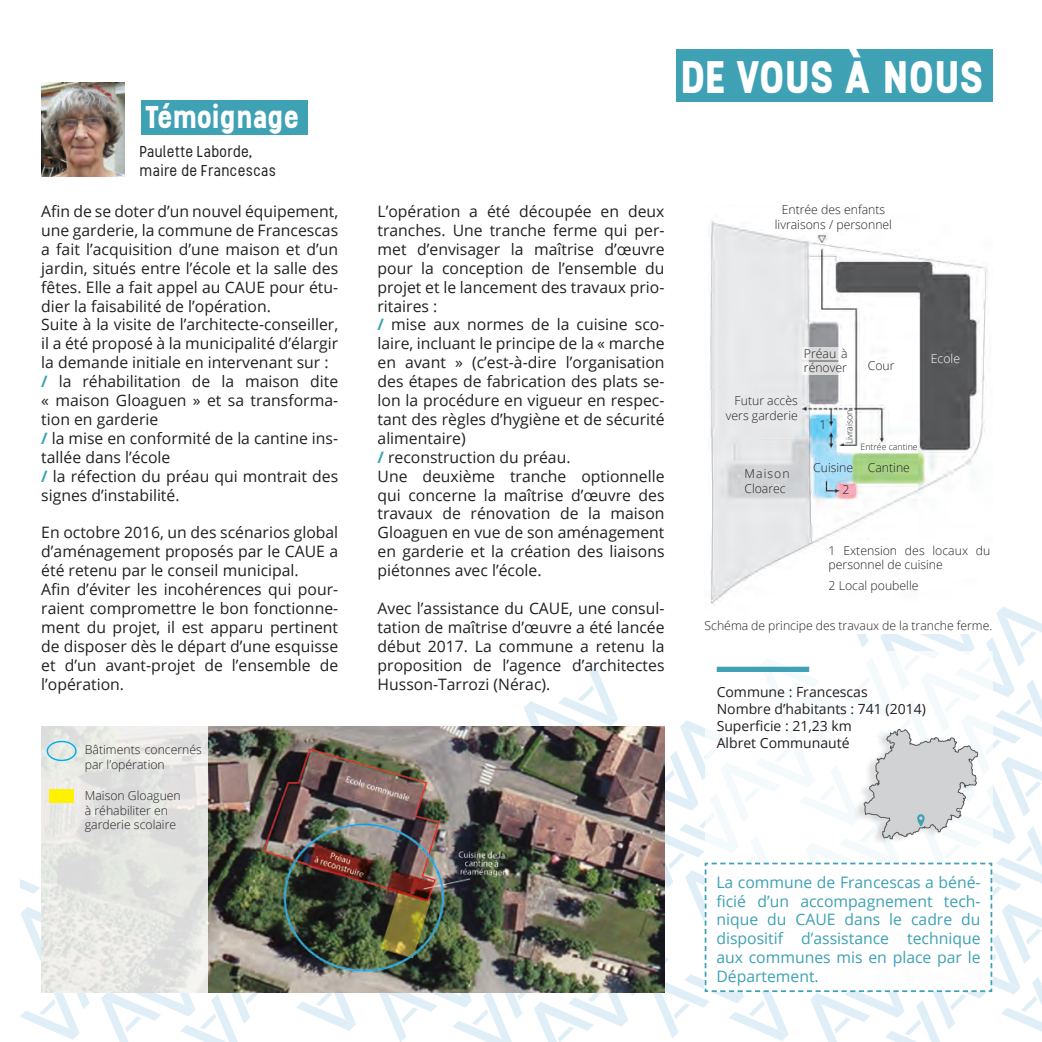
<style>
.page{position:relative;width:1042px;height:1042px;background:#fff}
.page>*{position:absolute;margin:0;border:0;box-sizing:border-box;transform-origin:0 0}
.t1{font:700 45.5px "Stellar";letter-spacing:-.01em;color:#fff}
.t2{font:700 31.5px "Stellar";letter-spacing:-.01em;color:#fff}
.t3{font:15.75px/18.9px "Open Sans";color:#231f20;text-align:justify}
.t4{font:15.75px/18.9px "Open Sans";color:#3ea1b4;text-align:justify}
.t5{font:15.75px "Stellar";letter-spacing:-.01em;color:#231f20}
.t6{font:14px/16.8px "Open Sans";color:#231f20}
.t7{font:300 12.25px/14.7px "Open Sans";color:#231f20}
.t8{font:300 12.25px "Open Sans";color:#fff}
.t9{font:300 8.75px "Open Sans";color:#231f20}
.s1{font-weight:700;color:#3ea1b4}
</style>
<div class="page">
<svg style="left:20px;top:879px;width:336px;height:163px"></svg>
<div style="left:676px;top:50px;width:316px;height:52px;background:#3ea1b4"></div>
<div style="left:141px;top:100px;width:167px;height:35px;background:#3ea1b4"></div>
<svg style="left:379px;top:607px;width:663px;height:435px"></svg>
<img style="left:207px;top:726px;width:457px;height:267px">
<svg style="left:41px;top:726px;width:166px;height:267px;background:#e4e5e2"></svg>
<div style="left:47px;top:741px;width:30px;height:20px;border:1px solid #00aeef;border-radius:50%"></div>
<div style="left:49px;top:789px;width:25px;height:13px;background:#fff101"></div>
<img style="left:704px;top:209px;width:288px;height:424px">
<div style="left:872px;top:361px;width:21px;height:11px;background:#fff"></div>
<div style="left:936px;top:354px;width:34px;height:8px;background:#57585a"></div>
<div style="left:810px;top:350px;width:27px;height:31px;background:#939598"></div>
<svg style="left:802px;top:362px;width:47px;height:13px"></svg>
<svg style="left:802px;top:347px;width:47px;height:13px"></svg>
<div style="left:790px;top:213px;width:67px;height:18px;background:#fff"></div>
<div style="left:853px;top:540px;width:130px;height:31px;background:#fff"></div>
<div style="left:844px;top:488px;width:11px;height:7px;background:#f7acbb"></div>
<div style="left:819px;top:423px;width:9px;height:7px;background:#6bcff6"></div>
<div style="left:822px;top:466px;width:23px;height:7px;background:#a9e0f9"></div>
<div style="left:875px;top:463px;width:27px;height:9px;background:#a7d385"></div>
<div style="left:740px;top:475px;width:45px;height:9px;background:#d1d2d4"></div>
<div style="left:749px;top:394px;width:52px;height:24px;background:#e7e8e9"></div>
<div style="left:837px;top:446px;width:74px;height:6px;background:#fff"></div>
<img style="left:41px;top:82px;width:84px;height:94px">
<p class="t2" style="left:146px;top:96px;width:155px">Témoignage</p>
<p class="t5" style="left:140px;top:142px;width:115px">Paulette Laborde,</p>
<p class="t5" style="left:140px;top:161px;width:138px">maire de Francescas</p>
<p class="t3" style="left:41px;top:201px;width:298px">Afin de se doter d’un nouvel équipement, une garderie, la commune de Francescas a fait l’acquisition d’une maison et d’un jardin, situés entre l’école et la salle des fêtes. Elle a fait appel au CAUE pour étu&shy;dier la faisabilité de l’opération.</p>
<p class="t3" style="left:41px;top:315px;width:298px">Suite à la visite de l’architecte-conseiller, il a été proposé à la municipalité d’élargir la demande initiale en intervenant sur :</p>
<p class="t3" style="left:41px;top:371px;width:298px"><span class="s1">/</span> la réhabilitation de la maison dite « maison Gloaguen » et sa transforma&shy;tion en garderie</p>
<p class="t3" style="left:41px;top:428px;width:298px"><span class="s1">/</span> la mise en conformité de la cantine ins&shy;tallée dans l’école</p>
<p class="t3" style="left:41px;top:466px;width:298px"><span class="s1">/</span> la réfection du préau qui montrait des signes d’instabilité.</p>
<p class="t3" style="left:41px;top:523px;width:298px">En octobre 2016, un des scénarios global d’aménagement proposés par le CAUE a été retenu par le conseil municipal.</p>
<p class="t3" style="left:41px;top:579px;width:298px">Afin d’éviter les incohérences qui pour&shy;raient compromettre le bon fonctionne&shy;ment du projet, il est apparu pertinent de disposer dès le départ d’une esquisse et d’un avant-projet de l’ensemble de l’opération.</p>
<p class="t7" style="left:85px;top:742px;width:119px">Bâtiments concernés par l’opération</p>
<p class="t7" style="left:85px;top:788px;width:98px">Maison Gloaguen</p>
<p class="t7" style="left:85px;top:802px;width:85px">à réhabiliter en</p>
<p class="t7" style="left:85px;top:817px;width:93px">garderie scolaire</p>
<p class="t1" style="left:682px;top:47px;width:304px">DE VOUS À NOUS</p>
<p class="t3" style="left:377px;top:201px;width:288px">L’opération a été découpée en deux tranches. Une tranche ferme qui per&shy;met d’envisager la maîtrise d’œuvre pour la conception de l’ensemble du projet et le lancement des travaux prio&shy;ritaires :</p>
<p class="t3" style="left:377px;top:315px;width:288px"><span class="s1">/</span> mise aux normes de la cuisine sco&shy;laire, incluant le principe de la « marche en avant » (c’est-à-dire l’organisation des étapes de fabrication des plats se&shy;lon la procédure en vigueur en respec&shy;tant des règles d’hygiène et de sécurité alimentaire)</p>
<p class="t3" style="left:377px;top:447px;width:194px"><span class="s1">/</span> reconstruction du préau.</p>
<p class="t3" style="left:377px;top:466px;width:288px">Une deuxième tranche optionnelle qui concerne la maîtrise d’œuvre des travaux de rénovation de la maison Gloaguen en vue de son aménagement en garderie et la création des liaisons piétonnes avec l’école.</p>
<p class="t3" style="left:377px;top:598px;width:288px">Avec l’assistance du CAUE, une consul&shy;tation de maîtrise d’œuvre a été lancée début 2017. La commune a retenu la proposition de l’agence d’architectes Husson-Tarrozi (Nérac).</p>
<p class="t7" style="left:781px;top:202px;width:105px">Entrée des enfants</p>
<p class="t7" style="left:775px;top:217px;width:119px">livraisons / personnel</p>
<p class="t7" style="left:804px;top:346px;width:45px">Préau à rénover</p>
<p class="t7" style="left:868px;top:358px;width:28px">Cour</p>
<p class="t7" style="left:726px;top:393px;width:73px;text-align:right">Futur accès vers garderie</p>
<p class="t7" style="left:744px;top:466px;width:47px">Maison<br>Cloarec</p>
<p class="t9" style="left:843px;top:444px;width:36px;rotate:-90deg">Livraison</p>
<p class="t7" style="left:819px;top:417px;width:8px">1</p>
<p class="t7" style="left:813px;top:459px;width:42px">Cuisine</p>
<p class="t7" style="left:868px;top:459px;width:44px">Cantine</p>
<p class="t9" style="left:860px;top:441px;width:59px">Entrée cantine</p>
<p class="t7" style="left:842px;top:482px;width:8px">2</p>
<p class="t8" style="left:931px;top:350px;width:31px">Ecole</p>
<p class="t7" style="left:828px;top:542px;width:163px">1 Extension des locaux du personnel de cuisine</p>
<p class="t7" style="left:828px;top:578px;width:91px">2 Local poubelle</p>
<p class="t7" style="left:704px;top:618px;width:289px">Schéma de principe des travaux de la tranche ferme.</p>
<p class="t6" style="left:717px;top:683px;width:153px">Commune : Francescas</p>
<p class="t6" style="left:717px;top:700px;width:211px">Nombre d’habitants : 741 (2014)<br>Superficie : 21,23 km</p>
<p class="t6" style="left:717px;top:734px;width:134px">Albret Communauté</p>
<p class="t4" style="left:716px;top:872px;width:266px">La commune de Francescas a béné&shy;ficié d’un accompagnement tech&shy;nique du CAUE dans le cadre du dispositif d’assistance technique aux communes mis en place par le Département.</p>
</div>
